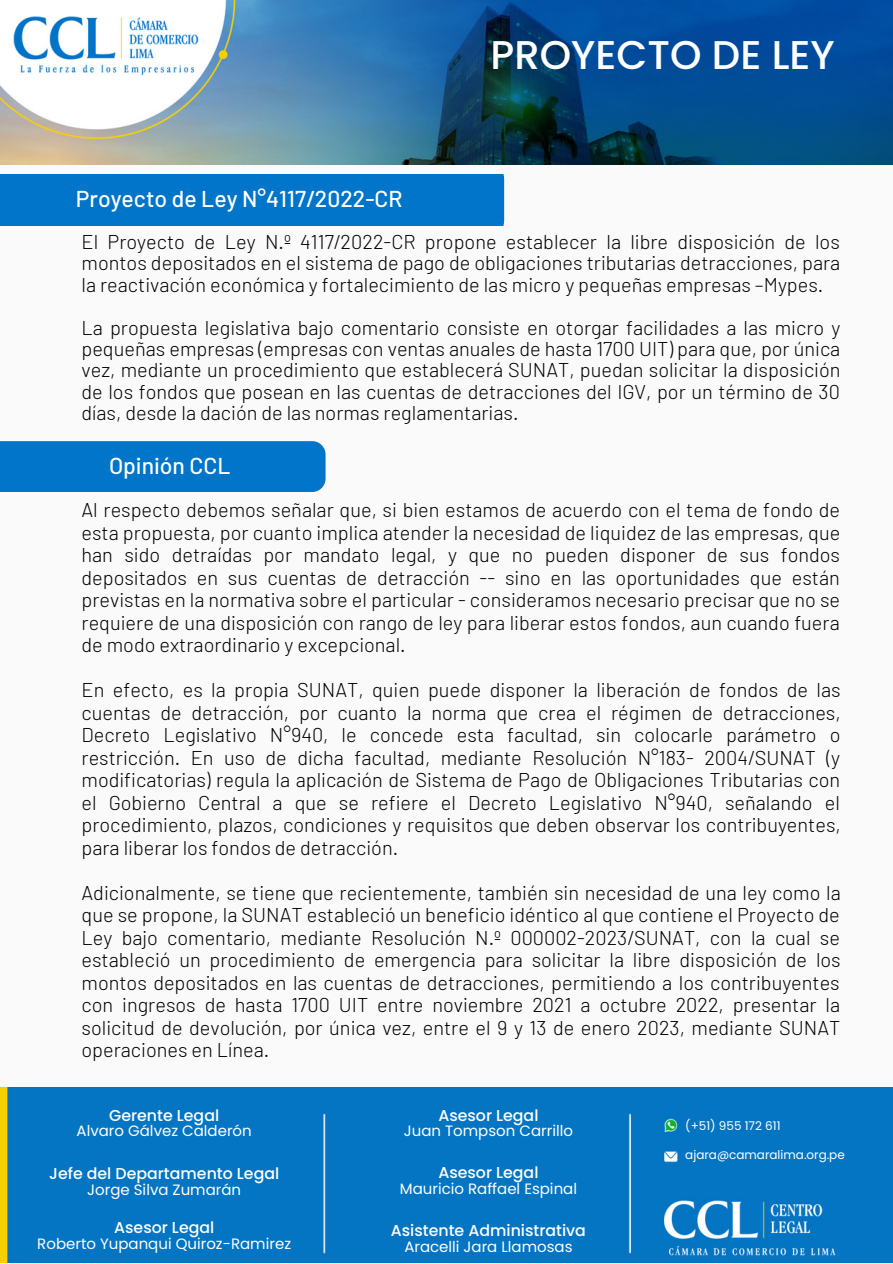
<style>
.page{position:relative;width:893px;height:1264px;background:#fff}
.page>*{position:absolute;margin:0;border:0;box-sizing:border-box;transform-origin:0 0}
.t1{font:500 40.05px "Poppins";color:#fff}
.t2{font:500 22.95px "Barlow";color:#fff}
.t3{font:300 19.95px/22.5px "Barlow";color:#000;text-align:justify}
.t4{font:500 15.75px "Poppins";color:#fff}
.t5{font:15px "Poppins";color:#fff}
.t6{font:12px "Poppins";color:#fff}
</style>
<div class="page">
<div style="left:0;top:0;width:892px;height:1262px;background:#fafafa"></div>
<img style="left:0;top:0;width:892px;height:164px">
<div style="left:1px;top:1087px;width:891px;height:175px;background:#0475c3"></div>
<div style="left:0;top:441px;width:325px;height:51px;background:#0075c9"></div>
<div style="left:0;top:174px;width:504px;height:51px;background:#0075c9"></div>
<p class="t2" style="left:76px;top:184px;width:328px">Proyecto de Ley N°4117/2022-CR</p>
<h1 class="t1" style="left:490px;top:27px;width:346px">PROYECTO DE LEY</h1>
<p class="t3" style="left:81px;top:230px;width:760px;line-height:21.3px">El Proyecto de Ley N.º 4117/2022-CR propone establecer la libre disposición de los montos depositados en el sistema de pago de obligaciones tributarias detracciones, para la reactivación económica y fortalecimiento de las micro y pequeñas empresas –Mypes.</p>
<p class="t3" style="left:81px;top:316px;width:760px;line-height:21.3px">La propuesta legislativa bajo comentario consiste en otorgar facilidades a las micro y pequeñas empresas (empresas con ventas anuales de hasta 1700 UIT) para que, por única vez, mediante un procedimiento que establecerá SUNAT, puedan solicitar la disposición de los fondos que posean en las cuentas de detracciones del IGV, por un término de 30 días, desde la dación de las normas reglamentarias.</p>
<p class="t2" style="left:109px;top:451px;width:123px">Opinión CCL</p>
<p class="t3" style="left:81px;top:498px;width:760px">Al respecto debemos señalar que, si bien estamos de acuerdo con el tema de fondo de esta propuesta, por cuanto implica atender la necesidad de liquidez de las empresas, que han sido detraídas por mandato legal, y que no pueden disponer de sus fondos depositados en sus cuentas de detracción -- sino en las oportunidades que están previstas en la normativa sobre el particular - consideramos necesario precisar que no se requiere de una disposición con rango de ley para liberar estos fondos, aun cuando fuera de modo extraordinario y excepcional.</p>
<p class="t3" style="left:81px;top:678px;width:760px">En efecto, es la propia SUNAT, quien puede disponer la liberación de fondos de las cuentas de detracción, por cuanto la norma que crea el régimen de detracciones, Decreto Legislativo N°940, le concede esta facultad, sin colocarle parámetro o restricción. En uso de dicha facultad, mediante Resolución N°183- 2004/SUNAT (y modificatorias) regula la aplicación de Sistema de Pago de Obligaciones Tributarias con el Gobierno Central a que se refiere el Decreto Legislativo N°940, señalando el procedimiento, plazos, condiciones y requisitos que deben observar los contribuyentes, para liberar los fondos de detracción.</p>
<p class="t3" style="left:81px;top:880px;width:760px">Adicionalmente, se tiene que recientemente, también sin necesidad de una ley como la que se propone, la SUNAT estableció un beneficio idéntico al que contiene el Proyecto de Ley bajo comentario, mediante Resolución N.º 000002-2023/SUNAT, con la cual se estableció un procedimiento de emergencia para solicitar la libre disposición de los montos depositados en las cuentas de detracciones, permitiendo a los contribuyentes con ingresos de hasta 1700 UIT entre noviembre 2021 a octubre 2022, presentar la solicitud de devolución, por única vez, entre el 9 y 13 de enero 2023, mediante SUNAT operaciones en Línea.</p>
<p class="t4" style="left:109px;top:1103px;width:111px">Gerente Legal</p>
<p class="t5" style="left:77px;top:1120px;width:177px">Alvaro Gálvez Calderón</p>
<p class="t4" style="left:49px;top:1162px;width:231px">Jefe del Departamento Legal</p>
<p class="t5" style="left:87px;top:1178px;width:155px">Jorge Silva Zumarán</p>
<p class="t4" style="left:114px;top:1216px;width:102px">Asesor Legal</p>
<p class="t5" style="left:37px;top:1232px;width:255px">Roberto Yupanqui Quiroz-Ramirez</p>
<p class="t4" style="left:438px;top:1103px;width:102px">Asesor Legal</p>
<p class="t5" style="left:404px;top:1120px;width:171px">Juan Tompson Carrillo</p>
<p class="t4" style="left:438px;top:1161px;width:102px">Asesor Legal</p>
<p class="t5" style="left:400px;top:1178px;width:179px">Mauricio Raffael Espinal</p>
<p class="t4" style="left:391px;top:1219px;width:197px">Asistente Administrativa</p>
<p class="t5" style="left:404px;top:1236px;width:170px">Aracelli Jara Llamosas</p>
<p class="t6" style="left:685px;top:1117px;width:97px">(+51) 955 172 611</p>
<p class="t6" style="left:685px;top:1146px;width:161px">ajara@camaralima.org.pe</p>
</div>
